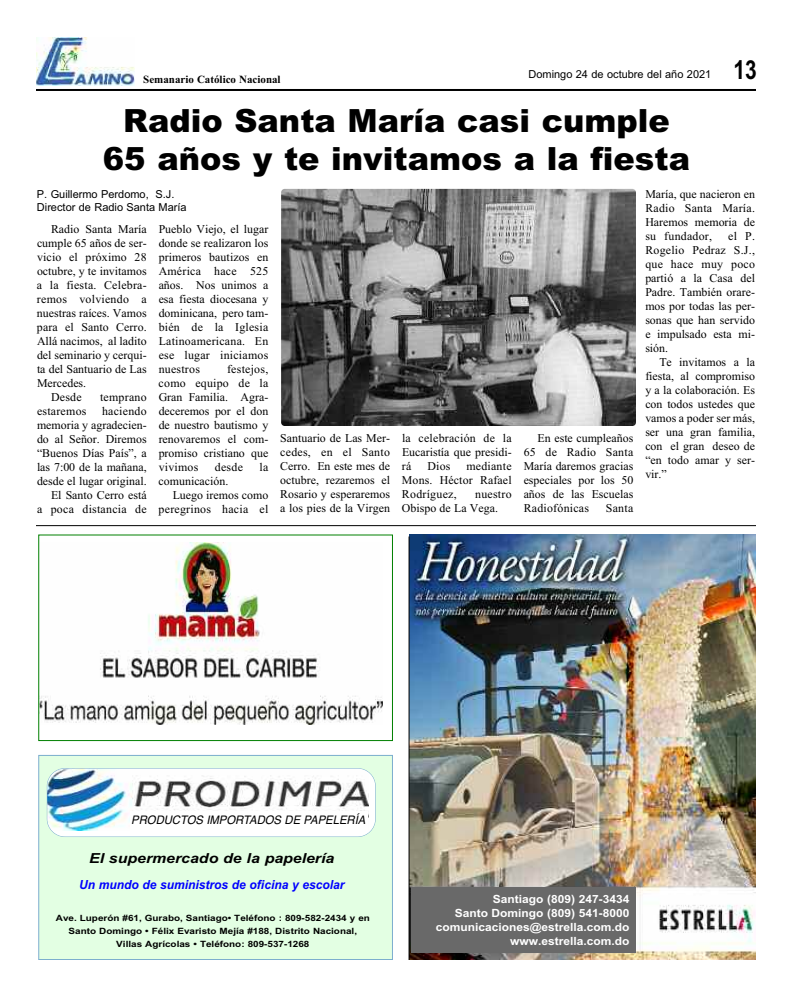
<style>
.page{position:relative;width:792px;height:1008px;background:#fff}
.page>*{position:absolute;margin:0;border:0;box-sizing:border-box;transform-origin:0 0}
.t1{font:900 32px/38.4px "Arial";color:#000;text-align:center}
.t2{font:700 26.2px "Arial";color:#000;scale:.8 1}
.t3{font:italic 700 13.8px "Arial";color:#000;scale:1.15 1}
.t4{font:italic 700 12.6px "Arial";color:#00f;scale:.96 1}
.t5{font:11.9px/14px "Times New Roman";color:#000;text-align:justify}
.t6{font:11.9px "Times New Roman";letter-spacing:.02em;color:#000}
.t7{font:italic 11.8px "Helvetica";color:#000;scale:.95 1}
.t8{font:700 11.3px/14px "Arial";color:#fff;text-align:right;scale:1.06 1}
.t9{font:11px/13.2px "Arial";color:#000}
.t10{font:700 11px "Times New Roman";color:#000}
.t11{font:700 8.7px/13px "Arial";color:#000;text-align:center;scale:1.15 1}
</style>
<div class="page">
<hr style="left:36px;top:89px;width:720px;height:2px;background:#000">
<img style="left:36px;top:37px;width:98px;height:49px">
<img style="left:409px;top:534px;width:347px;height:426px">
<div style="left:412px;top:887px;width:224px;height:66px;background:#696969"></div>
<img style="left:40px;top:543px;width:342px;height:182px">
<div style="left:38px;top:534px;width:355px;height:207px;border:1px solid #008000"></div>
<div style="left:39px;top:756px;width:353px;height:203px;background:#e3ffe3"></div>
<div style="left:38px;top:755px;width:355px;height:205px;border:1px solid #7caece"></div>
<div style="left:47px;top:768px;width:328px;height:69px;background:#fff;border-radius:18px"></div>
<img style="left:47px;top:768px;width:321px;height:62px">
<div style="left:47px;top:768px;width:329px;height:69px;border:1px solid #7caece;border-radius:18px"></div>
<div style="left:130px;top:811px;width:237px;height:22px;background:#fff"></div>
<hr style="left:409px;top:537px;width:1px;height:423px;background:#000">
<hr style="left:36px;top:525px;width:720px;height:1px;background:#000">
<img style="left:281px;top:189px;width:355px;height:237px;border-radius:4px">
<p class="t10" style="left:143px;top:72px;width:139px">Semanario Católico Nacional</p>
<p class="t9" style="left:528px;top:67px;width:184px">Domingo 24 de octubre del año 2021</p>
<h2 class="t2" style="left:734px;top:55px;width:31px">13</h2>
<h1 class="t1" style="left:103px;top:102px;width:589px">Radio Santa María casi cumple<br>65 años y te invitamos a la fiesta</h1>
<p class="t9" style="left:37px;top:188px;width:151px">P. Guillermo Perdomo, S.J.<br>Director de Radio Santa María</p>
<p class="t5" style="left:51px;top:221px;width:97px">Radio Santa María</p>
<p class="t5" style="left:37px;top:235px;width:111px">cumple 65 años de ser-</p>
<p class="t5" style="left:37px;top:249px;width:111px">vicio el próximo 28</p>
<p class="t5" style="left:37px;top:263px;width:111px">octubre, y te invitamos</p>
<p class="t6" style="left:37px;top:277px;width:111px">a la fiesta. Celebra-</p>
<p class="t6" style="left:37px;top:291px;width:111px">remos volviendo a</p>
<p class="t5" style="left:37px;top:305px;width:111px">nuestras raíces. Vamos</p>
<p class="t5" style="left:37px;top:319px;width:111px">para el Santo Cerro.</p>
<p class="t5" style="left:37px;top:333px;width:111px">Allá nacimos, al ladito</p>
<p class="t5" style="left:37px;top:347px;width:111px">del seminario y cerqui-</p>
<p class="t5" style="left:37px;top:361px;width:111px">ta del Santuario de Las</p>
<p class="t5" style="left:37px;top:375px;width:51px">Mercedes.</p>
<p class="t5" style="left:51px;top:389px;width:32px">Desde</p>
<p class="t6" style="left:100px;top:389px;width:48px">temprano</p>
<p class="t6" style="left:37px;top:403px;width:51px">estaremos</p>
<p class="t5" style="left:37px;top:403px;width:111px;text-align:right">haciendo<br>memoria y agradecien&shy;do al Señor. Diremos “Buenos Días País”, a las 7:00 de la mañana, desde el lugar original.<br>El Santo Cerro está<br>a poca distancia de</p>
<p class="t5" style="left:159px;top:221px;width:111px">Pueblo Viejo, el lugar donde se realizaron los primeros bautizos en América hace 525 años. Nos unimos a esa fiesta diocesana y dominicana, pero tam&shy;bién de la Iglesia Latinoamericana. En ese lugar iniciamos nuestros</p>
<p class="t5" style="left:159px;top:361px;width:111px;text-indent:68px">festejos, como equipo de la Gran Familia. Agra&shy;deceremos por el don de nuestro bautismo y renovaremos el com&shy;promiso cristiano que vivimos</p>
<p class="t5" style="left:215px;top:459px;width:30px">desde</p>
<p class="t5" style="left:260px;top:459px;width:10px">la</p>
<p class="t5" style="left:159px;top:473px;width:71px">comunicación.</p>
<p class="t5" style="left:173px;top:487px;width:97px">Luego iremos como</p>
<p class="t6" style="left:159px;top:501px;width:111px">peregrinos hacia el</p>
<p class="t5" style="left:280px;top:431px;width:111px">Santuario de Las Mer&shy;cedes, en el Santo Cerro. En este mes de octubre, rezaremos el Rosario y esperaremos a los pies de la Virgen</p>
<p class="t5" style="left:402px;top:431px;width:111px">la celebración de la Eucaristía que presidi&shy;rá</p>
<p class="t5" style="left:402px;top:459px;width:111px;text-indent:64px">mediante Mons. Héctor Rafael Rodríguez,</p>
<p class="t5" style="left:427px;top:459px;width:25px">Dios</p>
<p class="t5" style="left:402px;top:487px;width:111px;text-indent:73px">nuestro<br>Obispo de La Vega.</p>
<p class="t5" style="left:524px;top:431px;width:111px;text-indent:14px">En este cumpleaños 65 de Radio Santa María daremos gracias especiales por los 50 años de las Escuelas Radiofónicas</p>
<p class="t5" style="left:606px;top:501px;width:29px">Santa</p>
<p class="t5" style="left:645px;top:187px;width:111px">María, que nacieron en Radio Santa María.<br>Haremos memoria de su fundador,</p>
<p class="t5" style="left:645px;top:229px;width:111px;text-indent:83px">el P.<br>Rogelio Pedraz S.J., que hace muy poco partió a la Casa del Padre. También orare&shy;mos por todas las per&shy;sonas que han servido e impulsado esta mi&shy;sión.</p>
<p class="t5" style="left:645px;top:355px;width:111px;text-indent:14px">Te invitamos a la fiesta, al compromiso y a la colaboración. Es con todos ustedes que vamos a poder ser más, ser una gran familia, con el gran deseo de “en todo amar y ser&shy;vir.”</p>
<p class="t7" style="left:131px;top:813px;width:248px">PRODUCTOS IMPORTADOS DE PAPELERÍA</p>
<p class="t3" style="left:89px;top:851px;width:215px">El supermercado de la papelería</p>
<p class="t4" style="left:79px;top:877px;width:278px">Un mundo de suministros de oficina y escolar</p>
<p class="t11" style="left:56px;top:912px;width:275px">Ave. Luperón #61, Gurabo, Santiago• Teléfono : 809-582-2434 y en<br>Santo Domingo • Félix Evaristo Mejía #188, Distrito Nacional,<br>Villas Agrícolas • Teléfono: 809-537-1268</p>
<p class="t8" style="left:436px;top:893px;width:184px">Santiago (809) 247-3434<br>Santo Domingo (809) 541-8000 comunicaciones@estrella.com.do www.estrella.com.do</p>
</div>
